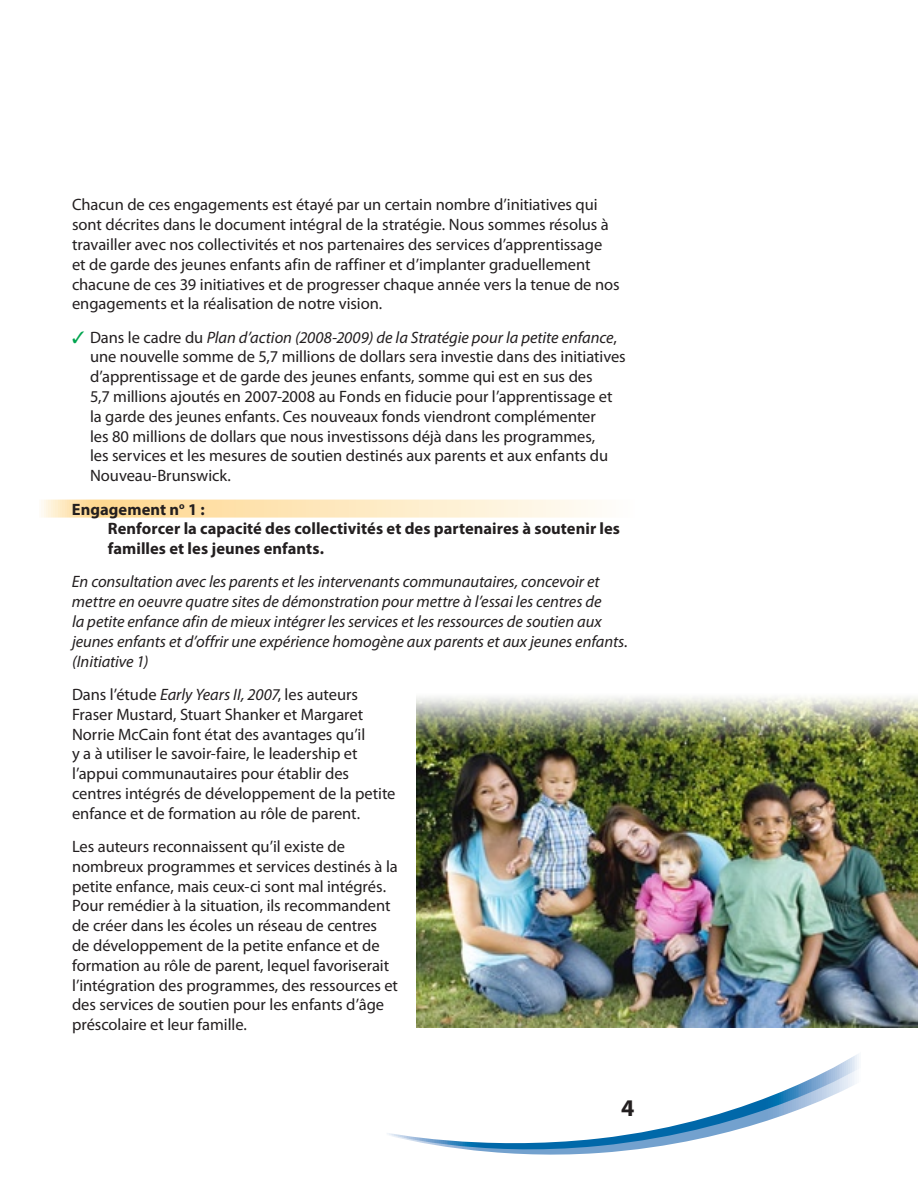
<style>
.page{position:relative;width:918px;height:1188px;background:#fff}
.page>*{position:absolute;margin:0;border:0;box-sizing:border-box;transform-origin:0 0}
.t1{font:700 24px "Myriad Pro";color:#231f20}
.t2{font:16.5px/19.8px "Myriad Pro";letter-spacing:-.005em;color:#231f20}
.t3{font:italic 16.5px/19.8px "Myriad Pro";letter-spacing:-.005em;color:#231f20}
.t4{font:700 16.5px "Myriad Pro";color:#231f20}
.s1{color:#00a54f}
.s2{font-style:italic}
</style>
<div class="page">
<svg style="left:41px;top:500px;width:554px;height:18px;background:#fee9c0"></svg>
<img style="left:417px;top:697px;width:501px;height:330px">
<svg style="left:387px;top:1054px;width:472px;height:101px"></svg>
<p class="t2" style="left:72px;top:195px;width:549px">Chacun de ces engagements est étayé par un certain nombre d’initiatives qui sont décrites dans le document intégral de la stratégie. Nous sommes résolus à travailler avec nos collectivités et nos partenaires des services d’apprentissage et de garde des jeunes enfants afin de raffiner et d’implanter graduellement chacune de ces 39 initiatives et de progresser chaque année vers la tenue de nos engagements et la réalisation de notre vision.</p>
<p class="t2" style="left:90px;top:328px;width:537px;text-indent:-18px"><span class="s1">✓</span> Dans le cadre du <span class="s2">Plan d’action (2008-2009) de la Stratégie pour la petite enfance</span>, une nouvelle somme de 5,7 millions de dollars sera investie dans des initiatives d’apprentissage et de garde des jeunes enfants, somme qui est en sus des<br>5,7 millions ajoutés en 2007-2008 au Fonds en fiducie pour l’apprentissage et la garde des jeunes enfants. Ces nouveaux fonds viendront complémenter<br>les 80 millions de dollars que nous investissons déjà dans les programmes,<br>les services et les mesures de soutien destinés aux parents et aux enfants du Nouveau-Brunswick.</p>
<h4 class="t4" style="left:72px;top:500px;width:134px">Engagement n<sup>o</sup> 1 :</h4>
<p class="t4" style="left:108px;top:520px;width:514px">Renforcer la capacité des collectivités et des partenaires à soutenir les</p>
<h4 class="t4" style="left:108px;top:539px;width:217px">familles et les jeunes enfants.</h4>
<p class="t3" style="left:72px;top:572px;width:557px">En consultation avec les parents et les intervenants communautaires, concevoir et mettre en oeuvre quatre sites de démonstration pour mettre à l’essai les centres de<br>la petite enfance afin de mieux intégrer les services et les ressources de soutien aux jeunes enfants et d’offrir une expérience homogène aux parents et aux jeunes enfants. (Initiative 1)</p>
<p class="t2" style="left:72px;top:685px;width:325px">Dans l’étude <span class="s2">Early Years II, 2007</span>, les auteurs Fraser Mustard, Stuart Shanker et Margaret Norrie McCain font état des avantages qu’il<br>y a à utiliser le savoir-faire, le leadership et l’appui communautaires pour établir des centres intégrés de développement de la petite enfance et de formation au rôle de parent.</p>
<p class="t2" style="left:72px;top:837px;width:328px">Les auteurs reconnaissent qu’il existe de nombreux programmes et services destinés à la petite enfance, mais ceux-ci sont mal intégrés.<br>Pour remédier à la situation, ils recommandent de créer dans les écoles un réseau de centres de développement de la petite enfance et de formation au rôle de parent, lequel favoriserait l’intégration des programmes, des ressources et des services de soutien pour les enfants d’âge préscolaire et leur famille.</p>
<p class="t1" style="left:621px;top:1094px;width:15px">4</p>
</div>
